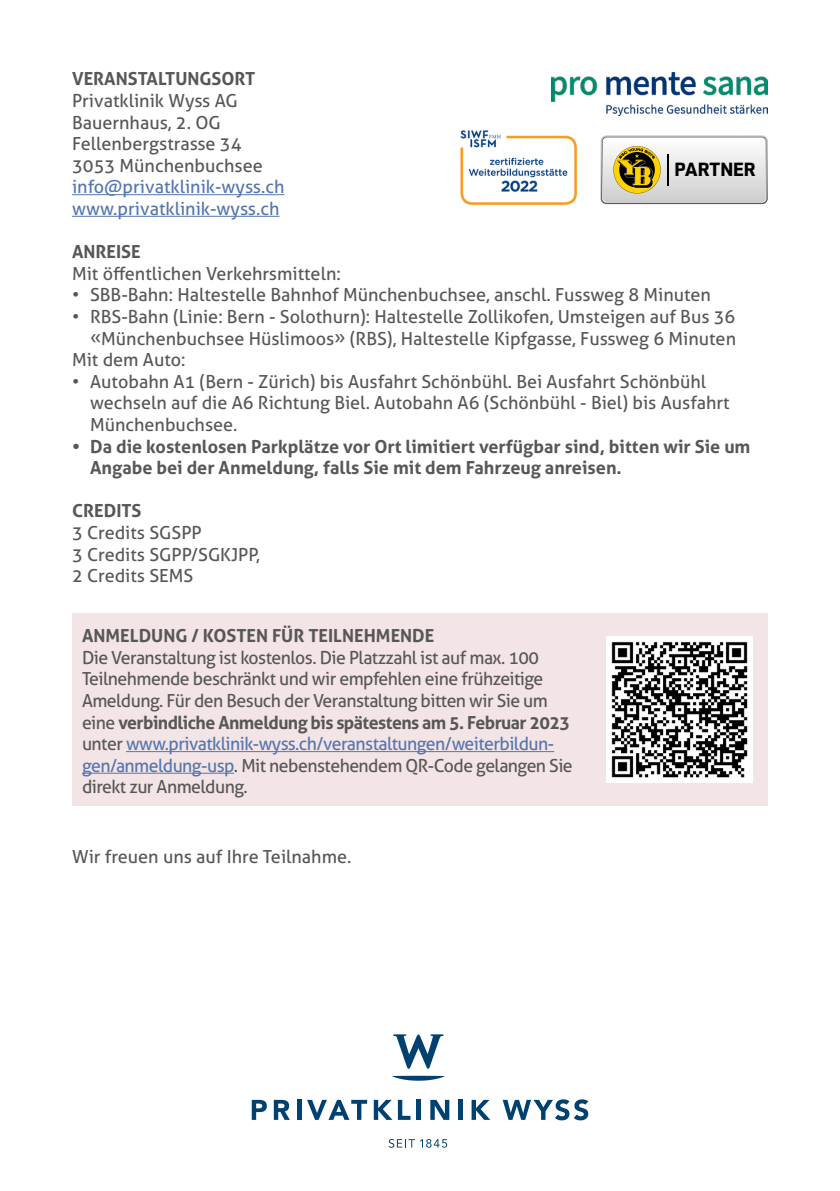
<style>
.page{position:relative;width:840px;height:1191px;background:#fff}
.page>*{position:absolute;margin:0;border:0;box-sizing:border-box;transform-origin:0 0}
.t1{font:700 18.6px "Utility OT";letter-spacing:-.035em;color:#000}
.t2{font:18px/21.6px "Aller";color:#575756}
.t3{font:18px/21.6px "Aller";letter-spacing:-.03em;color:#575756}
.t4{font:700 18px/21.6px "Aller";color:#575756}
.t5{font:18px/21.6px "Aller";color:#5576af}
.s1{font-weight:700}
.s2{color:#5576af}
</style>
<div class="page">
<hr style="left:72px;top:194px;width:212px;height:1px;background:#5576af">
<hr style="left:72px;top:216px;width:207px;height:1px;background:#5576af">
<svg style="left:393px;top:1034px;width:50px;height:34px"></svg>
<svg style="left:392px;top:1075px;width:52px;height:5px"></svg>
<svg style="left:388px;top:1139px;width:59px;height:8px"></svg>
<svg style="left:251px;top:1099px;width:16px;height:20px"></svg>
<svg style="left:274px;top:1099px;width:16px;height:20px"></svg>
<hr style="left:297px;top:1099px;width:4px;height:20px;background:#004170">
<svg style="left:307px;top:1099px;width:60px;height:20px"></svg>
<svg style="left:373px;top:1099px;width:37px;height:20px"></svg>
<hr style="left:416px;top:1099px;width:4px;height:20px;background:#004170">
<svg style="left:430px;top:1099px;width:19px;height:20px"></svg>
<div style="left:458px;top:1099px;width:5px;height:20px;background:#004170"></div>
<svg style="left:471px;top:1099px;width:19px;height:20px"></svg>
<svg style="left:502px;top:1099px;width:86px;height:21px"></svg>
<img style="left:460px;top:130px;width:118px;height:76px">
<img style="left:551px;top:73px;width:216px;height:43px">
<svg style="left:600px;top:135px;width:167px;height:69px"></svg>
<hr style="left:667px;top:154px;width:1px;height:31px;background:#000">
<div style="left:72px;top:613px;width:695px;height:193px;background:#f3e4e6"></div>
<img style="left:606px;top:636px;width:145px;height:146px">
<hr style="left:126px;top:751px;width:428px;height:1px;background:#5576af">
<hr style="left:82px;top:772px;width:152px;height:1px;background:#5576af">
<p class="t4" style="left:72px;top:68px;width:185px">VERANSTALTUNGSORT</p>
<p class="t2" style="left:72px;top:90px;width:192px">Privatklinik Wyss AG<br>Bauernhaus, 2. OG<br>Fellenbergstrasse 34<br>3053 Münchenbuchsee</p>
<p class="t5" style="left:72px;top:176px;width:214px">info@privatklinik-wyss.ch www.privatklinik-wyss.ch</p>
<p class="t4" style="left:72px;top:241px;width:70px">ANREISE</p>
<p class="t2" style="left:72px;top:262px;width:270px">Mit öffentlichen Verkehrsmitteln:</p>
<p class="t2" style="left:72px;top:284px;width:640px">• SBB-Bahn: Haltestelle Bahnhof Münchenbuchsee, anschl. Fussweg 8 Minuten</p>
<p class="t2" style="left:72px;top:306px;width:664px">• RBS-Bahn (Linie: Bern - Solothurn): Haltestelle Zollikofen, Umsteigen auf Bus 36</p>
<p class="t2" style="left:90px;top:327px;width:647px">«Münchenbuchsee Hüslimoos» (RBS), Haltestelle Kipfgasse, Fussweg 6 Minuten</p>
<p class="t2" style="left:72px;top:349px;width:115px">Mit dem Auto:</p>
<p class="t2" style="left:90px;top:370px;width:640px;text-indent:-18px">• Autobahn A1 (Bern - Zürich) bis Ausfahrt Schönbühl. Bei Ausfahrt Schönbühl wechseln auf die A6 Richtung Biel. Autobahn A6 (Schönbühl - Biel) bis Ausfahrt<br>Münchenbuchsee.</p>
<p class="t4" style="left:90px;top:435px;width:661px;text-indent:-18px">• Da die kostenlosen Parkplätze vor Ort limitiert verfügbar sind, bitten wir Sie um<br>Angabe bei der Anmeldung, falls Sie mit dem Fahrzeug anreisen.</p>
<p class="t4" style="left:72px;top:500px;width:71px">CREDITS</p>
<p class="t2" style="left:72px;top:522px;width:189px">3 Credits SGSPP<br>3 Credits SGPP/SGKJPP,<br>2 Credits SEMS</p>
<p class="t1" style="left:674px;top:157px;width:83px">PARTNER</p>
<p class="t4" style="left:82px;top:625px;width:354px">ANMELDUNG / KOSTEN FÜR TEILNEHMENDE</p>
<p class="t3" style="left:82px;top:646px;width:492px">Die Veranstaltung ist kostenlos. Die Platzzahl ist auf max. 100<br>Teilnehmende beschränkt und wir empfehlen eine frühzeitige Ameldung. Für den Besuch der Veranstaltung bitten wir Sie um eine <span class="s1">verbindliche Anmeldung bis spätestens am 5. Februar 2023 </span>unter <span class="s2">www.privatklinik-wyss.ch/veranstaltungen/weiterbildun&shy;gen/anmeldung-usp</span>. Mit nebenstehendem QR-Code gelangen Sie direkt zur Anmeldung.</p>
<p class="t2" style="left:72px;top:846px;width:280px">Wir freuen uns auf Ihre Teilnahme.</p>
</div>
